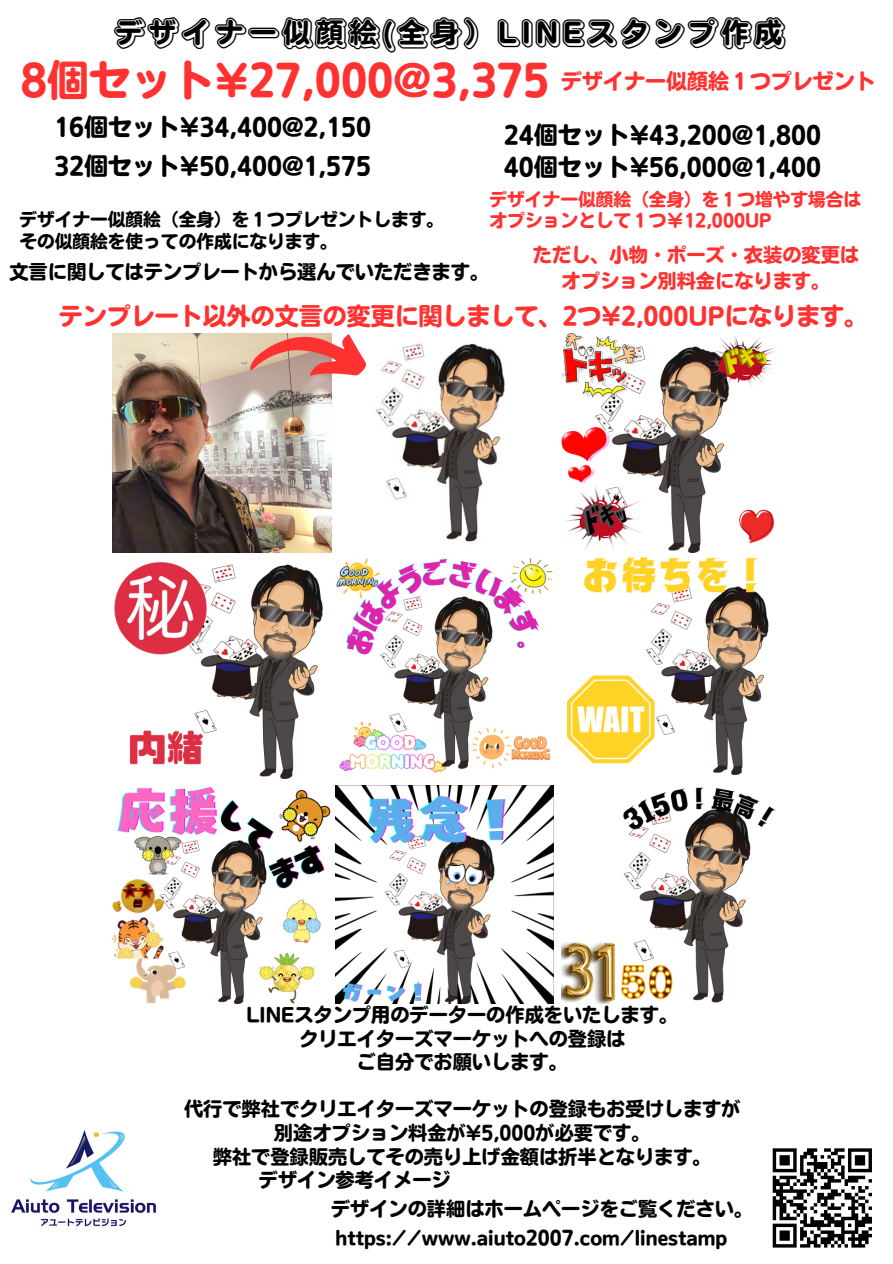
<style>
.page{position:relative;width:893px;height:1264px;background:#fff}
.page>*{position:absolute;margin:0;border:0;box-sizing:border-box;transform-origin:0 0}
.t1{font:42px "Nud Motoya Maru Std W6";color:#ff3131}
.t2{font:33.45px "Mty Sousyoku Em Mr Jis W6";color:#000}
.t3{font:24px "Nud Motoya Maru Std W6";color:#000}
.t4{font:24px "Nud Motoya Maru Std W6";color:#ff3131}
.t5{font:21px "Nud Motoya Maru Std W6";color:#ff3131}
.t6{font:19.2px "Nud Motoya Maru Std W6";color:#000}
.t7{font:19.2px "Nud Motoya Maru Std W6";color:#ff3131}
.t8{font:17.7px "Nud Motoya Maru Std W6";color:#000}
.t9{font:17.7px "Nud Motoya Maru Std W6";color:#ff3131}
</style>
<div class="page">
<img style="left:113px;top:334px;width:218px;height:218px">
<img style="left:352px;top:343px;width:153px;height:199px">
<img style="left:561px;top:334px;width:215px;height:218px">
<img style="left:114px;top:562px;width:209px;height:217px">
<img style="left:336px;top:558px;width:217px;height:215px">
<img style="left:567px;top:557px;width:202px;height:217px">
<img style="left:113px;top:787px;width:218px;height:216px">
<img style="left:335px;top:785px;width:218px;height:218px">
<img style="left:561px;top:787px;width:215px;height:216px">
<svg style="left:772px;top:1148px;width:100px;height:100px"></svg>
<svg style="left:250px;top:334px;width:116px;height:41px;background:#e57f76"></svg>
<img style="left:11px;top:1130px;width:146px;height:97px">
<p class="t2" style="left:113px;top:16px;width:674px">デザイナー似顔絵(全身）LINEスタンプ作成</p>
<p class="t1" style="left:21px;top:59px;width:530px">8個セット¥27,000@3,375</p>
<p class="t3" style="left:54px;top:115px;width:318px">16個セット¥34,400@2,150</p>
<p class="t3" style="left:504px;top:123px;width:318px">24個セット¥43,200@1,800</p>
<p class="t3" style="left:54px;top:154px;width:318px">32個セット¥50,400@1,575</p>
<p class="t3" style="left:504px;top:154px;width:318px">40個セット¥56,000@1,400</p>
<p class="t5" style="left:561px;top:70px;width:316px">デザイナー似顔絵１つプレゼント</p>
<p class="t8" style="left:19px;top:211px;width:426px">デザイナー似顔絵（全身）を１つプレゼントします。</p>
<p class="t8" style="left:19px;top:232px;width:320px">その似顔絵を使っての作成になります。</p>
<p class="t6" style="left:9px;top:262px;width:481px">文言に関してはテンプレートから選んでいただきます。</p>
<p class="t9" style="left:489px;top:190px;width:373px">デザイナー似顔絵（全身）を１つ増やす場合は</p>
<p class="t9" style="left:489px;top:212px;width:283px">オプションとして１つ￥12,000UP</p>
<p class="t7" style="left:533px;top:245px;width:328px">ただし、小物・ポーズ・衣装の変更は</p>
<p class="t7" style="left:561px;top:271px;width:270px">オプション別料金になります。</p>
<p class="t4" style="left:59px;top:304px;width:810px">テンプレート以外の文言の変更に関しまして、2つ¥2,000UPになります。</p>
<p class="t6" style="left:246px;top:1005px;width:433px">LINEスタンプ用のデーターの作成をいたします。</p>
<p class="t6" style="left:299px;top:1028px;width:328px">クリエイターズマーケットへの登録は</p>
<p class="t6" style="left:357px;top:1052px;width:212px">ご自分でお願いします。</p>
<p class="t6" style="left:184px;top:1099px;width:558px">代行で弊社でクリエイターズマーケットの登録もお受けしますが</p>
<p class="t6" style="left:274px;top:1123px;width:378px">別途オプション料金が¥5,000が必要です。</p>
<p class="t6" style="left:213px;top:1146px;width:500px">弊社で登録販売してその売り上げ金額は折半となります。</p>
<p class="t6" style="left:259px;top:1170px;width:193px">デザイン参考イメージ</p>
<p class="t6" style="left:331px;top:1198px;width:423px">デザインの詳細はホームページをご覧ください。</p>
<p class="t6" style="left:335px;top:1227px;width:393px">https://www.aiuto2007.com/linestamp</p>
</div>
